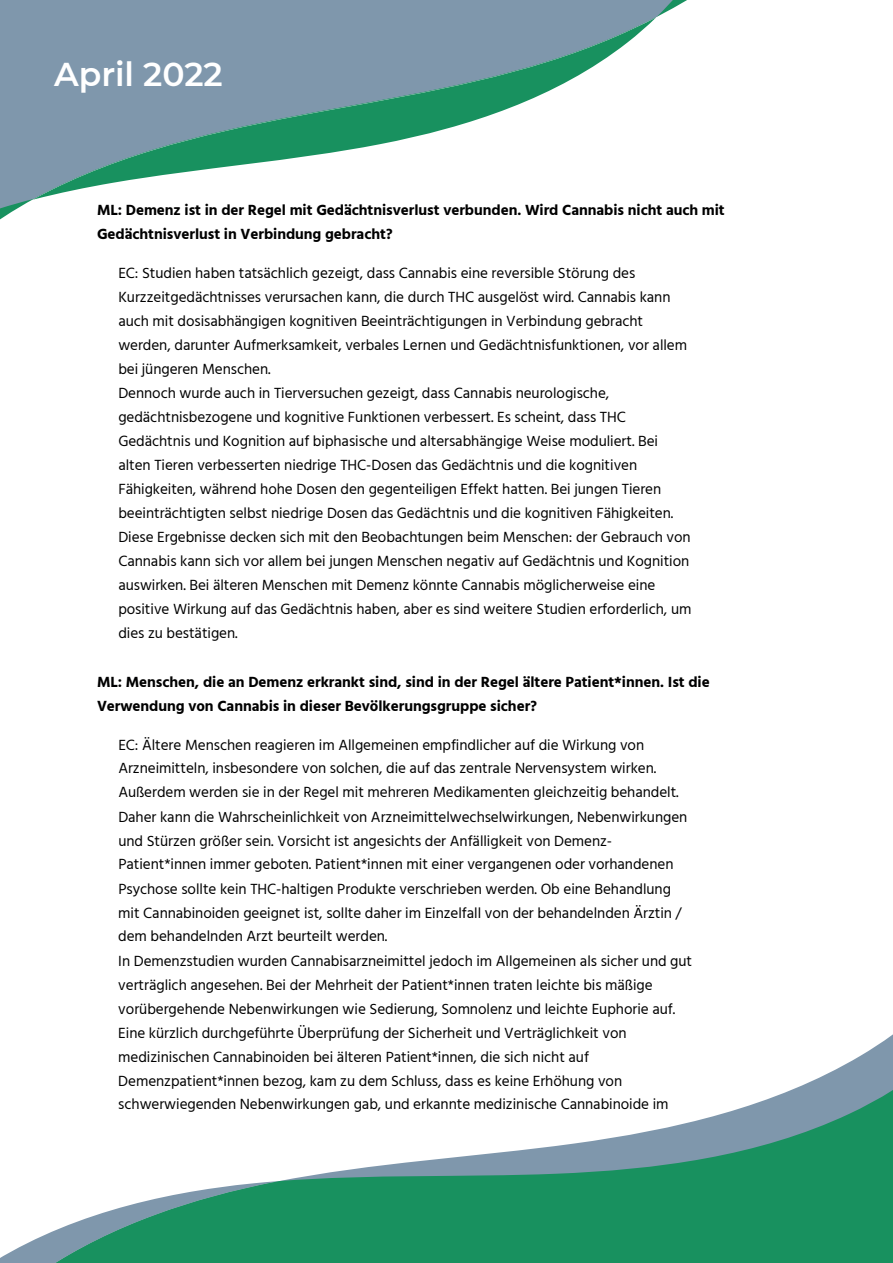
<style>
.page{position:relative;width:893px;height:1263px;background:#fff}
.page>*{position:absolute;margin:0;border:0;box-sizing:border-box;transform-origin:0 0}
.t1{font:600 33px "Montserrat";color:#fff}
.t2{font:15.15px/24px "Hind";letter-spacing:-.005em;color:#000001}
.t3{font:700 15.15px/24.2px "Hind";letter-spacing:-.005em;color:#000001}
</style>
<div class="page">
<svg style="left:0;top:1235px;width:44px;height:28px"></svg>
<svg style="left:44px;top:1061px;width:849px;height:202px"></svg>
<svg style="left:0;top:0;width:687px;height:220px;fill:#7f97ac"></svg>
<div style="left:54px;top:54px;width:248px;height:36px;background:#7f97ac"></div>
<h1 class="t1" style="left:54px;top:51px;width:170px">April 2022</h1>
<p class="t3" style="left:97px;top:198px;width:629px">ML: Demenz ist in der Regel mit Gedächtnisverlust verbunden. Wird Cannabis nicht auch mit<br>Gedächtnisverlust in Verbindung gebracht?</p>
<p class="t2" style="left:118px;top:262px;width:575px">EC: Studien haben tatsächlich gezeigt, dass Cannabis eine reversible Störung des Kurzzeitgedächtnisses verursachen kann, die durch THC ausgelöst wird. Cannabis kann auch mit dosisabhängigen kognitiven Beeinträchtigungen in Verbindung gebracht werden, darunter Aufmerksamkeit, verbales Lernen und Gedächtnisfunktionen, vor allem bei jüngeren Menschen.<br>Dennoch wurde auch in Tierversuchen gezeigt, dass Cannabis neurologische, gedächtnisbezogene und kognitive Funktionen verbessert. Es scheint, dass THC Gedächtnis und Kognition auf biphasische und altersabhängige Weise moduliert. Bei alten Tieren verbesserten niedrige THC-Dosen das Gedächtnis und die kognitiven Fähigkeiten, während hohe Dosen den gegenteiligen Effekt hatten. Bei jungen Tieren beeinträchtigten selbst niedrige Dosen das Gedächtnis und die kognitiven Fähigkeiten.<br>Diese Ergebnisse decken sich mit den Beobachtungen beim Menschen: der Gebrauch von Cannabis kann sich vor allem bei jungen Menschen negativ auf Gedächtnis und Kognition auswirken. Bei älteren Menschen mit Demenz könnte Cannabis möglicherweise eine positive Wirkung auf das Gedächtnis haben, aber es sind weitere Studien erforderlich, um dies zu bestätigen.</p>
<p class="t3" style="left:97px;top:669px;width:614px">ML: Menschen, die an Demenz erkrankt sind, sind in der Regel ältere Patient*innen. Ist die<br>Verwendung von Cannabis in dieser Bevölkerungsgruppe sicher?</p>
<p class="t2" style="left:118px;top:733px;width:575px">EC: Ältere Menschen reagieren im Allgemeinen empfindlicher auf die Wirkung von Arzneimitteln, insbesondere von solchen, die auf das zentrale Nervensystem wirken.<br>Außerdem werden sie in der Regel mit mehreren Medikamenten gleichzeitig behandelt.<br>Daher kann die Wahrscheinlichkeit von Arzneimittelwechselwirkungen, Nebenwirkungen und Stürzen größer sein. Vorsicht ist angesichts der Anfälligkeit von Demenz-Patient*innen immer geboten. Patient*innen mit einer vergangenen oder vorhandenen Psychose sollte kein THC-haltigen Produkte verschrieben werden. Ob eine Behandlung mit Cannabinoiden geeignet ist, sollte daher im Einzelfall von der behandelnden Ärztin / dem behandelnden Arzt beurteilt werden.<br>In Demenzstudien wurden Cannabisarzneimittel jedoch im Allgemeinen als sicher und gut verträglich angesehen. Bei der Mehrheit der Patient*innen traten leichte bis mäßige vorübergehende Nebenwirkungen wie Sedierung, Somnolenz und leichte Euphorie auf.<br>Eine kürzlich durchgeführte Überprüfung der Sicherheit und Verträglichkeit von medizinischen Cannabinoiden bei älteren Patient*innen, die sich nicht auf Demenzpatient*innen bezog, kam zu dem Schluss, dass es keine Erhöhung von schwerwiegenden Nebenwirkungen gab, und erkannte medizinische Cannabinoide im</p>
</div>
